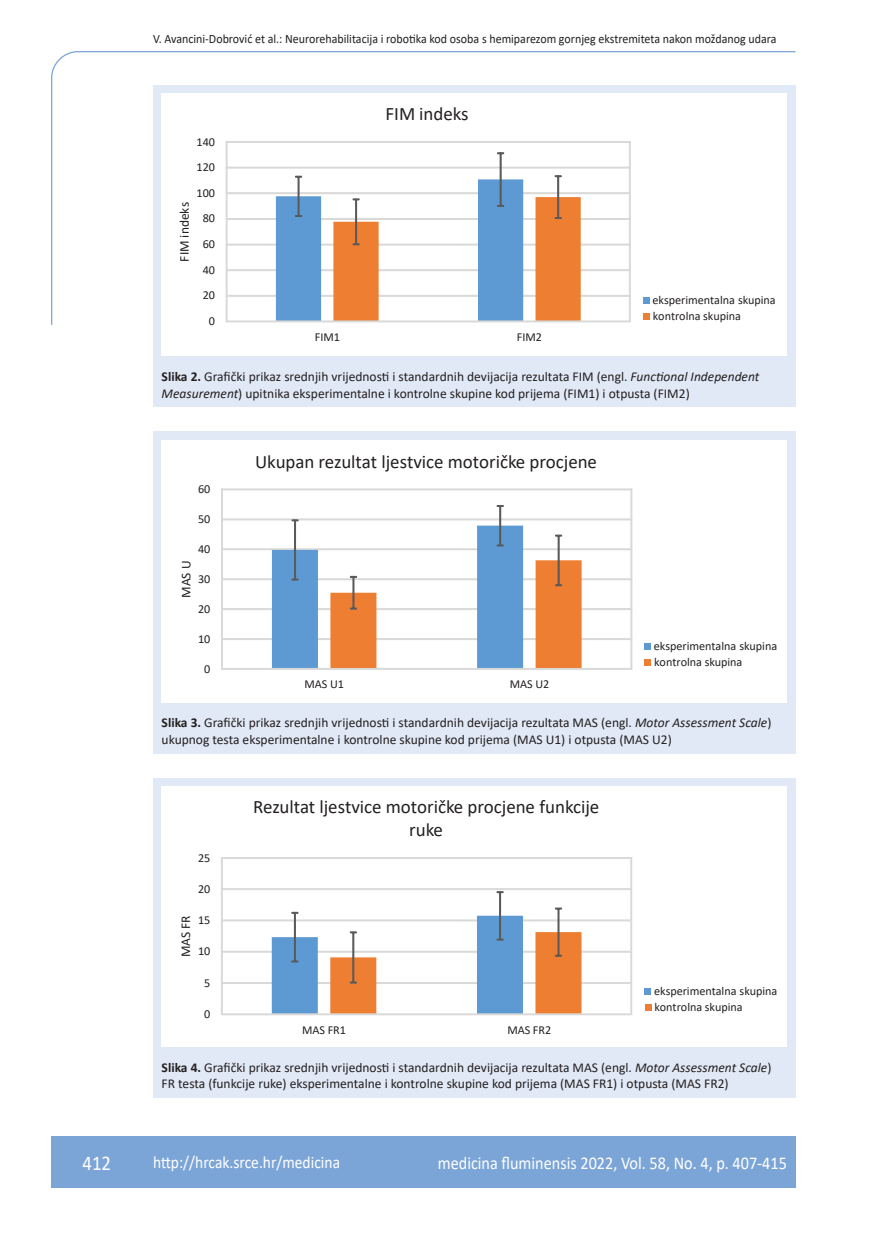
<style>
.page{position:relative;width:872px;height:1234px;background:#fff}
.page>*{position:absolute;margin:0;border:0;box-sizing:border-box;transform-origin:0 0}
.t1{font:21px "Calibri";color:#fff;scale:.9 1}
.t2{font:18.9px/23.1px "Calibri";letter-spacing:-.005em;color:#231f20;text-align:center}
.t3{font:18px "Calibri";color:#fff;scale:.9 1}
.t4{font:17.25px "Calibri";color:#fff;scale:.9 1}
.t5{font:13.5px/16.5px "Calibri";color:#231f20}
.t6{font:12.75px "Calibri";color:#231f20;scale:.94 1}
.t7{font:12.15px/16.2px "Calibri";color:#231f20}
.s1{font-weight:700}
.s2{font-style:italic}
</style>
<div class="page">
<svg style="left:51px;top:51px;width:745px;height:275px"></svg>
<div style="left:51px;top:1135px;width:744px;height:51px;background:#7ca5d7"></div>
<div style="left:153px;top:431px;width:642px;height:322px;background:#e1e9f6"></div>
<div style="left:162px;top:440px;width:625px;height:262px;background:#fff"></div>
<div style="left:221px;top:489px;width:411px;height:1px;border:1px solid #d9d9d8"></div>
<div style="left:221px;top:518px;width:411px;height:2px;border:1px solid #d9d9d8"></div>
<div style="left:221px;top:548px;width:411px;height:1px;border:1px solid #d9d9d8"></div>
<div style="left:221px;top:578px;width:411px;height:1px;border:1px solid #d9d9d8"></div>
<div style="left:221px;top:608px;width:411px;height:1px;border:1px solid #d9d9d8"></div>
<div style="left:221px;top:638px;width:411px;height:1px;border:1px solid #d9d9d8"></div>
<svg style="left:272px;top:505px;width:309px;height:163px"></svg>
<div style="left:221px;top:668px;width:411px;height:1px;border:1px solid #d9d9d8"></div>
<div style="left:644px;top:642px;width:7px;height:7px;background:#5d9ad3"></div>
<div style="left:644px;top:659px;width:7px;height:6px;background:#ee7e31"></div>
<div style="left:221px;top:489px;width:1px;height:180px;border:1px solid #d9d9d8"></div>
<div style="left:631px;top:489px;width:1px;height:180px;border:1px solid #d9d9d8"></div>
<div style="left:153px;top:85px;width:642px;height:322px;background:#e1e9f6"></div>
<div style="left:162px;top:94px;width:625px;height:262px;background:#fff"></div>
<div style="left:226px;top:141px;width:404px;height:1px;border:1px solid #d9d9d8"></div>
<div style="left:226px;top:167px;width:404px;height:1px;border:1px solid #d9d9d8"></div>
<div style="left:226px;top:192px;width:404px;height:2px;border:1px solid #d9d9d8"></div>
<div style="left:226px;top:218px;width:404px;height:1px;border:1px solid #d9d9d8"></div>
<div style="left:226px;top:244px;width:404px;height:1px;border:1px solid #d9d9d8"></div>
<div style="left:226px;top:269px;width:404px;height:2px;border:1px solid #d9d9d8"></div>
<div style="left:226px;top:295px;width:404px;height:1px;border:1px solid #d9d9d8"></div>
<svg style="left:276px;top:153px;width:305px;height:168px"></svg>
<div style="left:226px;top:321px;width:404px;height:1px;border:1px solid #d9d9d8"></div>
<svg style="left:643px;top:297px;width:6px;height:6px"></svg>
<div style="left:643px;top:313px;width:7px;height:7px;background:#ee7e31"></div>
<div style="left:226px;top:141px;width:1px;height:180px;border:1px solid #d9d9d8"></div>
<div style="left:629px;top:141px;width:1px;height:180px;border:1px solid #d9d9d8"></div>
<div style="left:153px;top:777px;width:642px;height:320px;background:#e1e9f6"></div>
<div style="left:162px;top:786px;width:625px;height:260px;background:#fff"></div>
<div style="left:221px;top:857px;width:411px;height:1px;border:1px solid #d9d9d8"></div>
<div style="left:221px;top:888px;width:411px;height:1px;border:1px solid #d9d9d8"></div>
<div style="left:221px;top:919px;width:411px;height:1px;border:1px solid #d9d9d8"></div>
<div style="left:221px;top:950px;width:411px;height:2px;border:1px solid #d9d9d8"></div>
<div style="left:221px;top:982px;width:411px;height:1px;border:1px solid #d9d9d8"></div>
<svg style="left:272px;top:891px;width:309px;height:122px"></svg>
<div style="left:221px;top:1013px;width:411px;height:1px;border:1px solid #d9d9d8"></div>
<div style="left:644px;top:987px;width:7px;height:7px;background:#5d9ad3"></div>
<div style="left:644px;top:1003px;width:7px;height:7px;background:#ee7e31"></div>
<div style="left:221px;top:857px;width:1px;height:157px;border:1px solid #d9d9d8"></div>
<div style="left:630px;top:857px;width:2px;height:157px;border:1px solid #d9d9d8"></div>
<p class="t6" style="left:153px;top:29px;width:664px">V. Avancini-Dobrović et al.: Neurorehabilitacija i robotika kod osoba s hemiparezom gornjeg ekstremiteta nakon moždanog udara</p>
<p class="t5" style="left:176px;top:261px;width:61px;rotate:-90deg">FIM indeks</p>
<p class="t7" style="left:197px;top:133px;width:20px">140</p>
<p class="t7" style="left:197px;top:159px;width:20px">120</p>
<p class="t7" style="left:197px;top:184px;width:20px">100</p>
<p class="t7" style="left:203px;top:210px;width:14px">80</p>
<p class="t7" style="left:203px;top:235px;width:14px">60</p>
<p class="t7" style="left:203px;top:261px;width:14px">40</p>
<p class="t7" style="left:203px;top:287px;width:14px">20</p>
<p class="t7" style="left:209px;top:312px;width:8px">0</p>
<h2 class="t2" style="left:385px;top:102px;width:85px">FIM indeks</h2>
<p class="t7" style="left:315px;top:328px;width:27px">FIM1</p>
<p class="t7" style="left:517px;top:328px;width:27px">FIM2</p>
<p class="t7" style="left:652px;top:291px;width:125px">eksperimentalna skupina kontrolna skupina</p>
<p class="t5" style="left:162px;top:368px;width:599px"><span class="s1">Slika 2.</span> Grafički prikaz srednjih vrijednosti i standardnih devijacija rezultata FIM (engl. <span class="s2">Functional Independent<br>Measurement</span>) upitnika eksperimentalne i kontrolne skupine kod prijema (FIM1) i otpusta (FIM2)</p>
<p class="t7" style="left:198px;top:480px;width:14px">60</p>
<p class="t7" style="left:198px;top:510px;width:14px">50</p>
<p class="t7" style="left:198px;top:540px;width:14px">40</p>
<p class="t5" style="left:177px;top:598px;width:39px;rotate:-90deg">MAS U</p>
<p class="t7" style="left:198px;top:570px;width:14px">30</p>
<p class="t7" style="left:198px;top:600px;width:14px">20</p>
<p class="t7" style="left:198px;top:630px;width:14px">10</p>
<p class="t7" style="left:204px;top:660px;width:8px">0</p>
<h2 class="t2" style="left:255px;top:449px;width:343px">Ukupan rezultat ljestvice motoričke procjene</h2>
<p class="t7" style="left:304px;top:675px;width:41px">MAS U1</p>
<p class="t7" style="left:510px;top:675px;width:41px">MAS U2</p>
<p class="t7" style="left:654px;top:637px;width:125px">eksperimentalna skupina kontrolna skupina</p>
<p class="t5" style="left:162px;top:714px;width:611px"><span class="s1">Slika 3.</span> Grafički prikaz srednjih vrijednosti i standardnih devijacija rezultata MAS (engl. <span class="s2">Motor Assessment Scale</span>) ukupnog testa eksperimentalne i kontrolne skupine kod prijema (MAS U1) i otpusta (MAS U2)</p>
<p class="t7" style="left:198px;top:848px;width:14px">25</p>
<p class="t7" style="left:198px;top:880px;width:14px">20</p>
<p class="t5" style="left:177px;top:957px;width:43px;rotate:-90deg">MAS FR</p>
<p class="t7" style="left:198px;top:911px;width:14px">15</p>
<p class="t7" style="left:198px;top:942px;width:14px">10</p>
<p class="t7" style="left:204px;top:973px;width:8px">5</p>
<p class="t7" style="left:204px;top:1005px;width:8px">0</p>
<h2 class="t2" style="left:253px;top:794px;width:348px">Rezultat ljestvice motoričke procjene funkcije ruke</h2>
<p class="t7" style="left:302px;top:1020px;width:45px">MAS FR1</p>
<p class="t7" style="left:507px;top:1020px;width:45px">MAS FR2</p>
<p class="t7" style="left:654px;top:981px;width:125px">eksperimentalna skupina kontrolna skupina</p>
<p class="t5" style="left:162px;top:1058px;width:611px"><span class="s1">Slika 4.</span> Grafički prikaz srednjih vrijednosti i standardnih devijacija rezultata MAS (engl. <span class="s2">Motor Assessment Scale</span>)<br>FR testa (funkcije ruke) eksperimentalne i kontrolne skupine kod prijema (MAS FR1) i otpusta (MAS FR2)</p>
<h1 class="t1" style="left:82px;top:1147px;width:33px">412</h1>
<p class="t4" style="left:153px;top:1149px;width:209px">http://hrcak.srce.hr/medicina</p>
<h3 class="t3" style="left:438px;top:1149px;width:389px">medicina fluminensis 2022, Vol. 58, No. 4, p. 407-415</h3>
</div>
